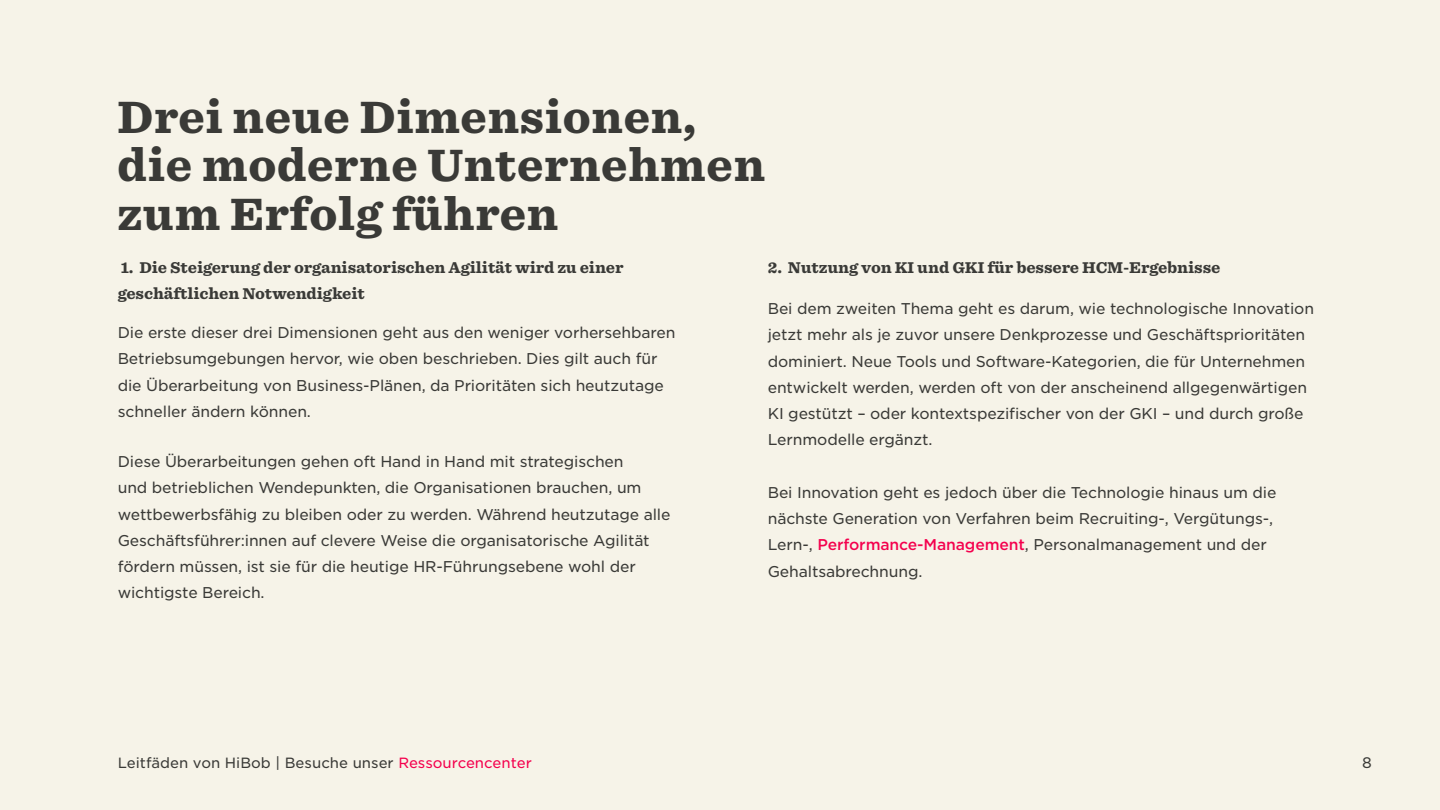
<style>
.page{position:relative;width:1440px;height:810px;background:#f6f3e8}
.page>*{position:absolute;margin:0;border:0;box-sizing:border-box;transform-origin:0 0}
.t1{font:900 43.5px/48.8px "Sentinel S Sm";color:#3a3a37}
.t2{font:15px/26.2px "Gotham S Sm";letter-spacing:-.01em;color:#3a3a37}
.t3{font:900 15px/26.2px "Sentinel S Sm";letter-spacing:-.01em;color:#3a3a37}
.t4{font:14.7px "Gotham S Sm";color:#3a3a37}
.t5{font:14.25px "Gotham S Sm";color:#3a3a37}
.s1{font-weight:500;color:#f4004d}
.s2{color:#f4004d}
</style>
<div class="page">
<h1 class="t1" style="left:117px;top:92px;width:650px">Drei neue Dimensionen, die moderne Unternehmen zum Erfolg führen</h1>
<p class="t3" style="left:118px;top:254px;width:508px">1. Die Steigerung der organisatorischen Agilität wird zu einer geschäftlichen Notwendigkeit</p>
<p class="t2" style="left:118px;top:319px;width:559px">Die erste dieser drei Dimensionen geht aus den weniger vorhersehbaren Betriebsumgebungen hervor, wie oben beschrieben. Dies gilt auch für die Überarbeitung von Business-Plänen, da Prioritäten sich heutzutage schneller ändern können.</p>
<p class="t2" style="left:118px;top:448px;width:554px">Diese Überarbeitungen gehen oft Hand in Hand mit strategischen<br>und betrieblichen Wendepunkten, die Organisationen brauchen, um wettbewerbsfähig zu bleiben oder zu werden. Während heutzutage alle Geschäftsführer:innen auf clevere Weise die organisatorische Agilität fördern müssen, ist sie für die heutige HR-Führungsebene wohl der wichtigste Bereich.</p>
<p class="t3" style="left:768px;top:254px;width:454px">2. Nutzung von KI und GKI für bessere HCM-Ergebnisse</p>
<p class="t2" style="left:768px;top:295px;width:548px">Bei dem zweiten Thema geht es darum, wie technologische Innovation jetzt mehr als je zuvor unsere Denkprozesse und Geschäftsprioritäten dominiert. Neue Tools und Software-Kategorien, die für Unternehmen entwickelt werden, werden oft von der anscheinend allgegenwärtigen KI gestützt – oder kontextspezifischer von der GKI – und durch große Lernmodelle ergänzt.</p>
<p class="t2" style="left:768px;top:479px;width:510px">Bei Innovation geht es jedoch über die Technologie hinaus um die nächste Generation von Verfahren beim Recruiting-, Vergütungs-, Lern-, <span class="s1">Performance-Management</span>, Personalmanagement und der Gehaltsabrechnung.</p>
<p class="t5" style="left:118px;top:753px;width:416px">Leitfäden von HiBob | Besuche unser <span class="s2">Ressourcencenter</span></p>
<p class="t4" style="left:1362px;top:753px;width:11px">8</p>
</div>
